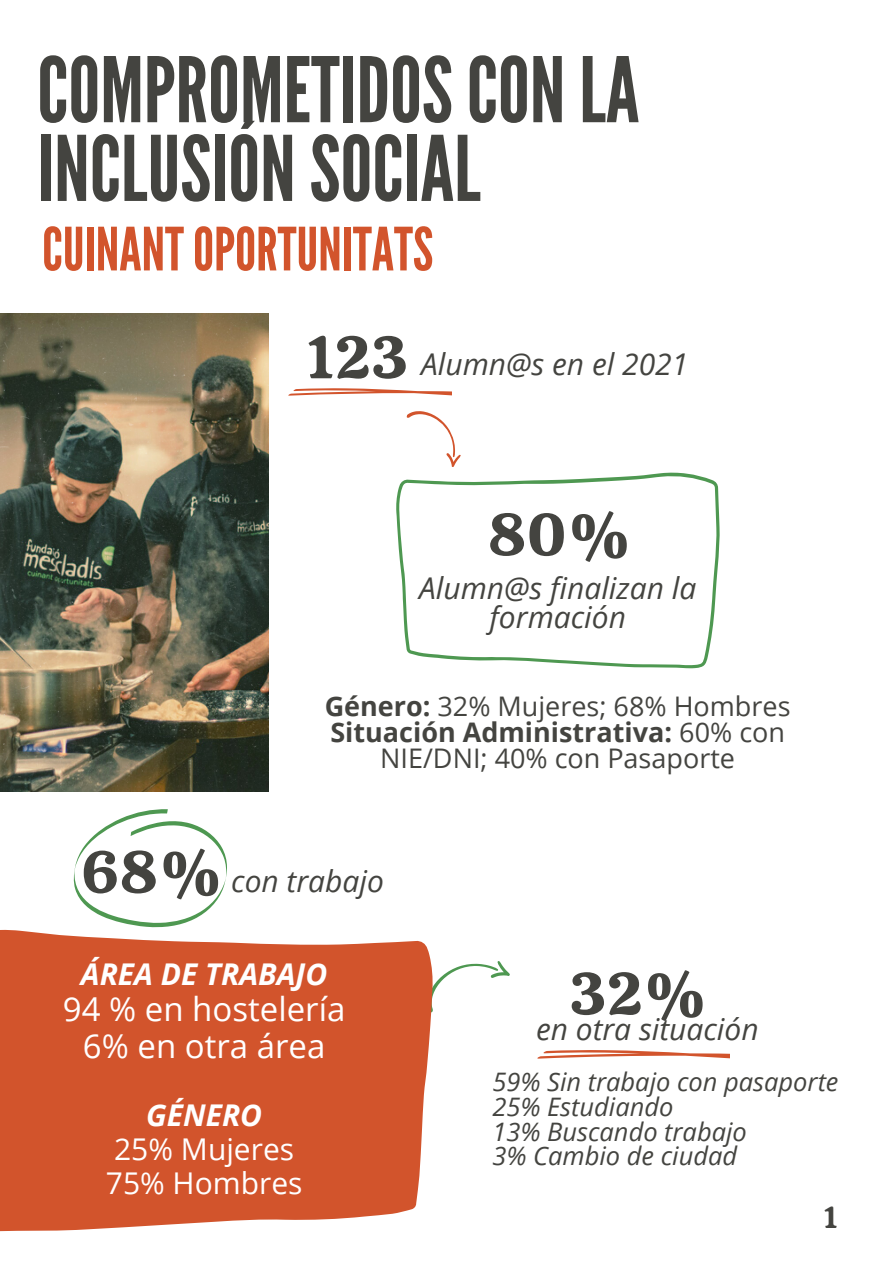
<style>
.page{position:relative;width:893px;height:1264px;background:#fff}
.page>*{position:absolute;margin:0;border:0;box-sizing:border-box;transform-origin:0 0}
.t1{font:90px/78.8px "League Gothic";color:#444440}
.t2{font:60px "Calistoga";letter-spacing:.01em;color:#444440}
.t3{font:59.55px "League Gothic";color:#d2542c}
.t4{font:33px/37px "Open Sans";color:#fff;text-align:center}
.t5{font:italic 30px/29.2px "Open Sans";color:#444440;text-align:center}
.t6{font:30px/33.8px "Open Sans";color:#fff}
.t7{font:italic 700 30px "Open Sans";color:#fff}
.t8{font:30px "Calistoga";color:#444440}
.t9{font:27px/25.8px "Open Sans";color:#444440;text-align:center}
.t10{font:italic 25.5px/24.8px "Open Sans";color:#444440}
.s1{font-weight:700}
.s2{font-family:"Calistoga";font-style:normal;font-size:60px}
</style>
<div class="page">
<svg style="left:396px;top:472px;width:323px;height:196px"></svg>
<svg style="left:288px;top:388px;width:173px;height:79px"></svg>
<svg style="left:433px;top:961px;width:77px;height:34px"></svg>
<svg style="left:0;top:929px;width:433px;height:303px;background:#d5623d"></svg>
<svg style="left:537px;top:1050px;width:192px;height:9px"></svg>
<img style="left:0;top:314px;width:268px;height:477px">
<svg style="left:73px;top:809px;width:154px;height:119px"></svg>
<h1 class="t1" style="left:37px;top:53px;width:603px">COMPROMETIDOSCONLA<br>INCLUSIÓNSOCIAL</h1>
<h3 class="t3" style="left:42px;top:215px;width:392px">CUINANTOPORTUNITATS</h3>
<h2 class="t2" style="left:306px;top:318px;width:104px">123</h2>
<p class="t5" style="left:421px;top:348px;width:268px">Alumn@s en el 2021</p>
<h2 class="t2" style="left:488px;top:495px;width:145px">80%</h2>
<p class="t5" style="left:419px;top:573px;width:279px">Alumn@s finalizan la formación</p>
<p class="t9" style="left:325px;top:692px;width:467px"><span class="s1">Género:</span> 32% Mujeres; 68% Hombres<br><span class="s1">Situación Administrativa:</span> 60% con<br>NIE/DNI; 40% con Pasaporte</p>
<p class="t5" style="left:81px;top:866px;width:304px"><span class="s2">68%</span> con trabajo</p>
<p class="t7" style="left:81px;top:952px;width:248px">ÁREA DE TRABAJO</p>
<p class="t4" style="left:63px;top:989px;width:284px">94 % en hostelería<br>6% en otra área</p>
<p class="t7" style="left:146px;top:1094px;width:117px">GÉNERO</p>
<p class="t6" style="left:106px;top:1131px;width:198px">25% Mujeres<br>75% Hombres</p>
<h2 class="t2" style="left:569px;top:954px;width:140px">32%</h2>
<p class="t5" style="left:536px;top:1014px;width:224px">en otra situación</p>
<p class="t10" style="left:492px;top:1068px;width:347px">59% Sin trabajo con pasaporte<br>25% Estudiando<br>13% Buscando trabajo<br>3% Cambio de ciudad</p>
<p class="t8" style="left:823px;top:1198px;width:16px">1</p>
</div>
